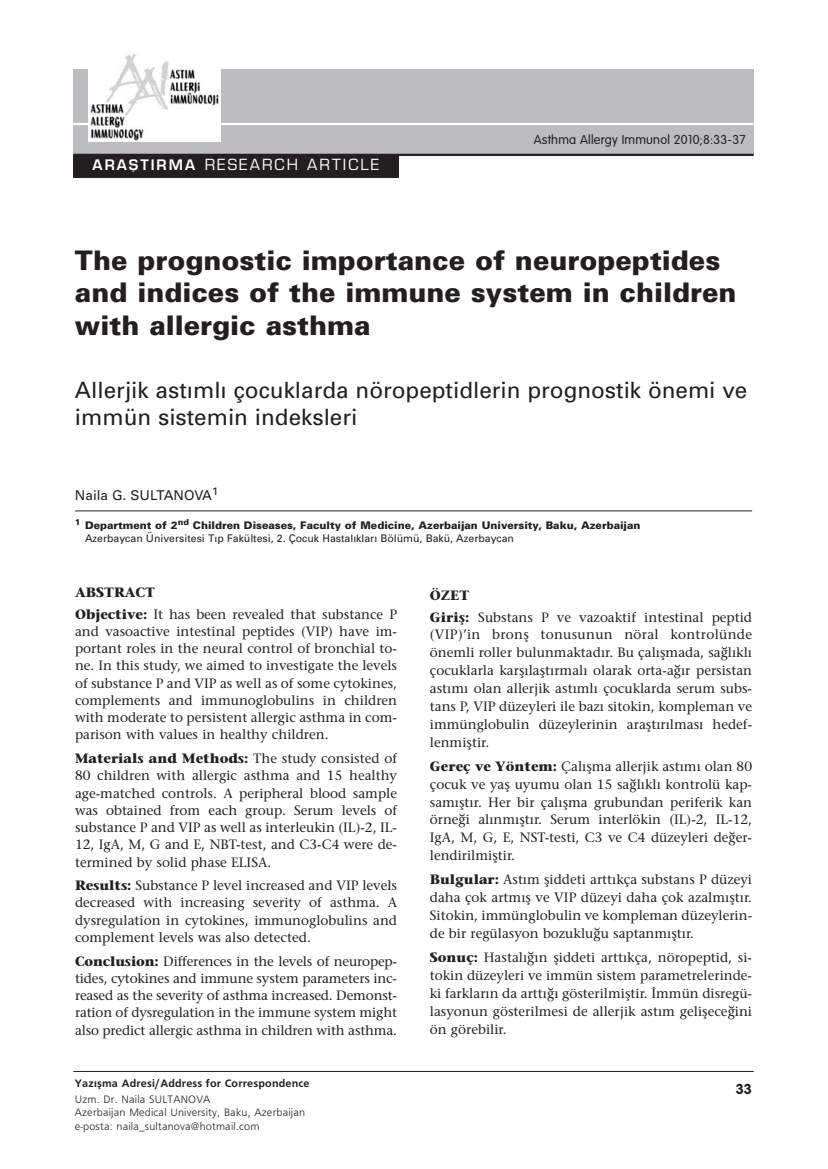
<style>
.page{position:relative;width:828px;height:1169px;background:#fff}
.page>*{position:absolute;margin:0;border:0;box-sizing:border-box;transform-origin:0 0}
.t1{font:900 27px/32.4px "Univers";color:#231f20}
.t2{font:22.5px/27px "Univers";color:#231f20}
.t3{font:15px "Eurostile";letter-spacing:.14em;color:#fff}
.t4{font:700 14.25px "VAG Rounded";color:#231f20}
.t5{font:13.5px/17.2px "Stone Serif";color:#231f20;text-align:justify}
.t6{font:13.5px "Univers";color:#231f20}
.t7{font:300 12.75px "VAG Rounded";letter-spacing:.015em;color:#231f20}
.t8{font:300 11.25px/13.5px "Frutiger";letter-spacing:.015em;color:#231f20}
.t9{font:700 11.25px "Frutiger";letter-spacing:.015em;color:#231f20}
.t10{font:900 10.5px/12.6px "Univers";color:#231f20}
.s1{font-family:"Eurostile Demi"}
.s2{font-weight:400}
.s3{font-weight:700}
</style>
<div class="page">
<hr style="left:73px;top:1071px;width:681px;height:1px;background:#231f20">
<hr style="left:75px;top:510px;width:677px;height:1px;background:#231f20">
<div style="left:73px;top:69px;width:681px;height:86px;background:#bbbdc0"></div>
<hr style="left:73px;top:123px;width:681px;height:2px;background:#fff">
<hr style="left:73px;top:154px;width:681px;height:2px;background:#231f20">
<div style="left:73px;top:155px;width:326px;height:22px;background:#231f20"></div>
<img style="left:88px;top:54px;width:132px;height:88px">
<p class="t3" style="left:93px;top:159px;width:288px"><span class="s1">ARAfiTIRMA</span> RESEARCH ARTICLE</p>
<p class="t7" style="left:534px;top:134px;width:213px">Asthma Allergy Immunol 2010;8:33-37</p>
<h1 class="t1" style="left:75px;top:246px;width:663px">The prognostic importance of neuropeptides and indices of the immune system in children with allergic asthma</h1>
<h2 class="t2" style="left:75px;top:378px;width:674px">Allerjik astımlı çocuklarda nöropeptidlerin prognostik önemi ve immün sistemin indeksleri</h2>
<p class="t6" style="left:75px;top:490px;width:145px">Naila G. SULTANOVA<sup>1</sup></p>
<p class="t10" style="left:85px;top:520px;width:557px;text-indent:-10px"><sup>1</sup> Department of 2<sup>nd</sup> Children Diseases, Faculty of Medicine, Azerbaijan University, Baku, Azerbaijan<br><span class="s2">Azerbaycan Üniversitesi Tıp Fakültesi, 2. Çocuk Hastalıkları Bölümü, Bakü, Azerbaycan</span></p>
<p class="t5" style="left:75px;top:583px;width:324px;line-height:21.5px"><span class="s3">ABSTRACT<br>Objective:</span> It has been revealed that substance P</p>
<p class="t5" style="left:75px;top:624px;width:324px">and vasoactive intestinal peptides (VIP) have im&shy;portant roles in the neural control of bronchial to&shy;ne. In this study, we aimed to investigate the levels of substance P and VIP as well as of some cytokines, complements and immunoglobulins in children with moderate to persistent allergic asthma in com&shy;parison with values in healthy children.</p>
<p class="t5" style="left:75px;top:751px;width:324px"><span class="s3">Materials and Methods:</span> The study consisted of 80 children with allergic asthma and 15 healthy age-matched controls. A peripheral blood sample was obtained from each group. Serum levels of substance P and VIP as well as interleukin (IL)-2, IL-12, IgA, M, G and E, NBT-test, and C3-C4 were de&shy;termined by solid phase ELISA.</p>
<p class="t5" style="left:75px;top:878px;width:324px"><span class="s3">Results:</span> Substance P level increased and VIP levels decreased with increasing severity of asthma. A dysregulation in cytokines, immunoglobulins and complement levels was also detected.</p>
<p class="t5" style="left:75px;top:953px;width:324px"><span class="s3">Conclusion:</span> Differences in the levels of neuropep&shy;tides, cytokines and immune system parameters inc&shy;reased as the severity of asthma increased. Demonst&shy;ration of dysregulation in the immune system might also predict allergic asthma in children with asthma.</p>
<p class="t9" style="left:75px;top:1079px;width:236px">Yaz›flma Adresi/Address for Correspondence</p>
<p class="t8" style="left:75px;top:1093px;width:232px">Uzm. Dr. Naila SULTANOVA<br>Azerbaijan Medical University, Baku, Azerbaijan e-posta: naila_sultanova@hotmail.com</p>
<p class="t5" style="left:430px;top:585px;width:324px;line-height:22px"><span class="s3">ÖZET<br>Giriş:</span> Substans P ve vazoaktif intestinal peptid</p>
<p class="t5" style="left:430px;top:627px;width:324px;line-height:17.9px">(VIP)’in bronş tonusunun nöral kontrolünde önemli roller bulunmaktadır. Bu çalışmada, sağlıklı çocuklarla karşılaştırmalı olarak orta-ağır persistan astımı olan allerjik astımlı çocuklarda serum subs&shy;tans P, VIP düzeyleri ile bazı sitokin, kompleman ve immünglobulin düzeylerinin araştırılması hedef&shy;lenmiştir.</p>
<p class="t5" style="left:430px;top:758px;width:324px;line-height:17.9px"><span class="s3">Gereç ve Yöntem:</span> Çalışma allerjik astımı olan 80 çocuk ve yaş uyumu olan 15 sağlıklı kontrolü kap&shy;samıştır. Her bir çalışma grubundan periferik kan örneği alınmıştır. Serum interlökin (IL)-2, IL-12, IgA, M, G, E, NST-testi, C3 ve C4 düzeyleri değer&shy;lendirilmiştir.</p>
<p class="t5" style="left:430px;top:872px;width:324px;line-height:17.9px"><span class="s3">Bulgular:</span> Astım şiddeti arttıkça substans P düzeyi daha çok artmış ve VIP düzeyi daha çok azalmıştır.<br>Sitokin, immünglobulin ve kompleman düzeylerin&shy;de bir regülasyon bozukluğu saptanmıştır.</p>
<p class="t5" style="left:430px;top:950px;width:324px;line-height:17.9px"><span class="s3">Sonuç:</span> Hastalığın şiddeti arttıkça, nöropeptid, si&shy;tokin düzeyleri ve immün sistem parametrelerinde&shy;ki farkların da arttığı gösterilmiştir. İmmün disregü&shy;lasyonun gösterilmesi de allerjik astım gelişeceğini ön görebilir.</p>
<p class="t4" style="left:736px;top:1083px;width:18px">33</p>
</div>
